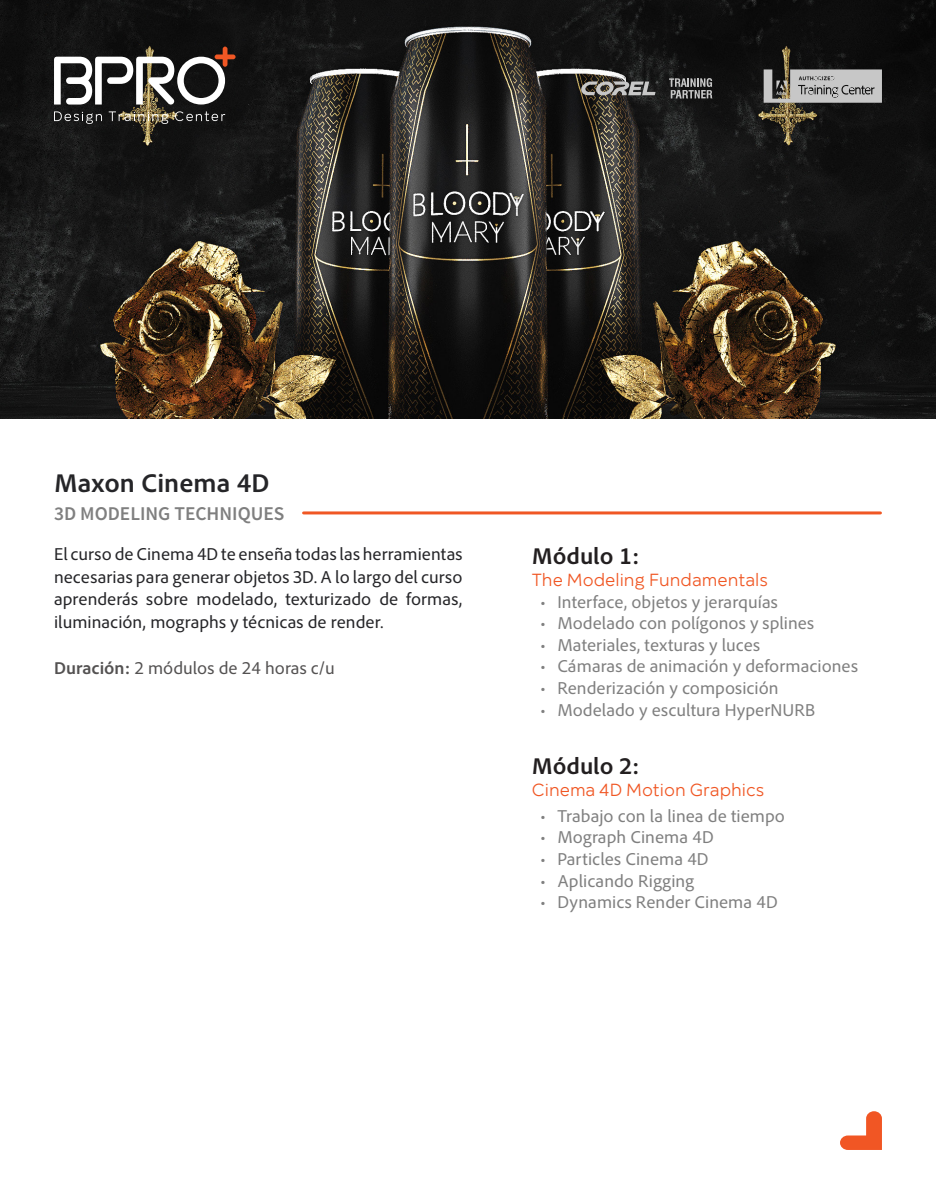
<style>
.page{position:relative;width:936px;height:1204px;background:#fff}
.page>*{position:absolute;margin:0;border:0;box-sizing:border-box;transform-origin:0 0}
.t1{font:700 27px "Adobe Clean";color:#252528}
.títulosmodulos{font:700 24px "Adobe Clean";color:#231f20}
.t2{font:600 19.5px "Source Sans Pro";color:#7f7f7f}
.t3{font:18px "Adobe Clean";color:#7f7f7f}
.Resumen{font:18px/22.5px "Adobe Clean";color:#252528;text-align:justify}
.descripcióndemodulo{font:18px "Mirai";color:#f05724}
.t4{font:18px "Adobe Clean";color:#545252}
.s1{font-weight:700}
</style>
<div class="page">
<img style="left:0;top:0;width:935px;height:418px">
<svg style="left:54px;top:111px;width:48px;height:13px"></svg>
<svg style="left:109px;top:111px;width:59px;height:13px"></svg>
<svg style="left:175px;top:111px;width:50px;height:10px"></svg>
<svg style="left:54px;top:47px;width:181px;height:58px"></svg>
<svg style="left:763px;top:69px;width:118px;height:34px;background:#a6a5a3"></svg>
<svg style="left:669px;top:78px;width:43px;height:20px"></svg>
<svg style="left:581px;top:81px;width:77px;height:14px"></svg>
<svg style="left:840px;top:1111px;width:41px;height:38px"></svg>
<hr style="left:303px;top:511px;width:577px;height:3px;background:#f05724">
<p class="t1" style="left:54px;top:467px;width:217px">Maxon Cinema 4D</p>
<p class="t2" style="left:54px;top:501px;width:232px">3D MODELING TECHNIQUES</p>
<p class="Resumen" style="left:54px;top:542px;width:410px">El curso de Cinema 4D te enseña todas las herramientas necesarias para generar objetos 3D. A lo largo del curso aprenderás sobre modelado, texturizado de formas, iluminación, mographs y técnicas de render.</p>
<p class="t4" style="left:54px;top:656px;width:282px"><span class="s1">Duración:</span> 2 módulos de 24 horas c/u</p>
<p class="títulosmodulos" style="left:531px;top:541px;width:109px">Módulo 1:</p>
<p class="descripcióndemodulo" style="left:531px;top:566px;width:238px">The Modeling Fundamentals</p>
<p class="t3" style="left:540px;top:590px;width:239px">• Interface, objetos y jerarquías</p>
<p class="t3" style="left:540px;top:612px;width:275px">• Modelado con polígonos y splines</p>
<p class="t3" style="left:540px;top:634px;width:221px">• Materiales, texturas y luces</p>
<p class="t3" style="left:540px;top:655px;width:319px">• Cámaras de animación y deformaciones</p>
<p class="t3" style="left:540px;top:677px;width:240px">• Renderización y composición</p>
<p class="t3" style="left:540px;top:698px;width:276px">• Modelado y escultura HyperNURB</p>
<p class="títulosmodulos" style="left:531px;top:751px;width:109px">Módulo 2:</p>
<p class="descripcióndemodulo" style="left:531px;top:776px;width:234px">Cinema 4D Motion Graphics</p>
<p class="t3" style="left:540px;top:804px;width:246px">• Trabajo con la linea de tiempo</p>
<p class="t3" style="left:540px;top:826px;width:175px">• Mograph Cinema 4D</p>
<p class="t3" style="left:540px;top:848px;width:170px">• Particles Cinema 4D</p>
<p class="t3" style="left:540px;top:869px;width:155px">• Aplicando Rigging</p>
<p class="t3" style="left:540px;top:891px;width:239px">• Dynamics Render Cinema 4D</p>
</div>
